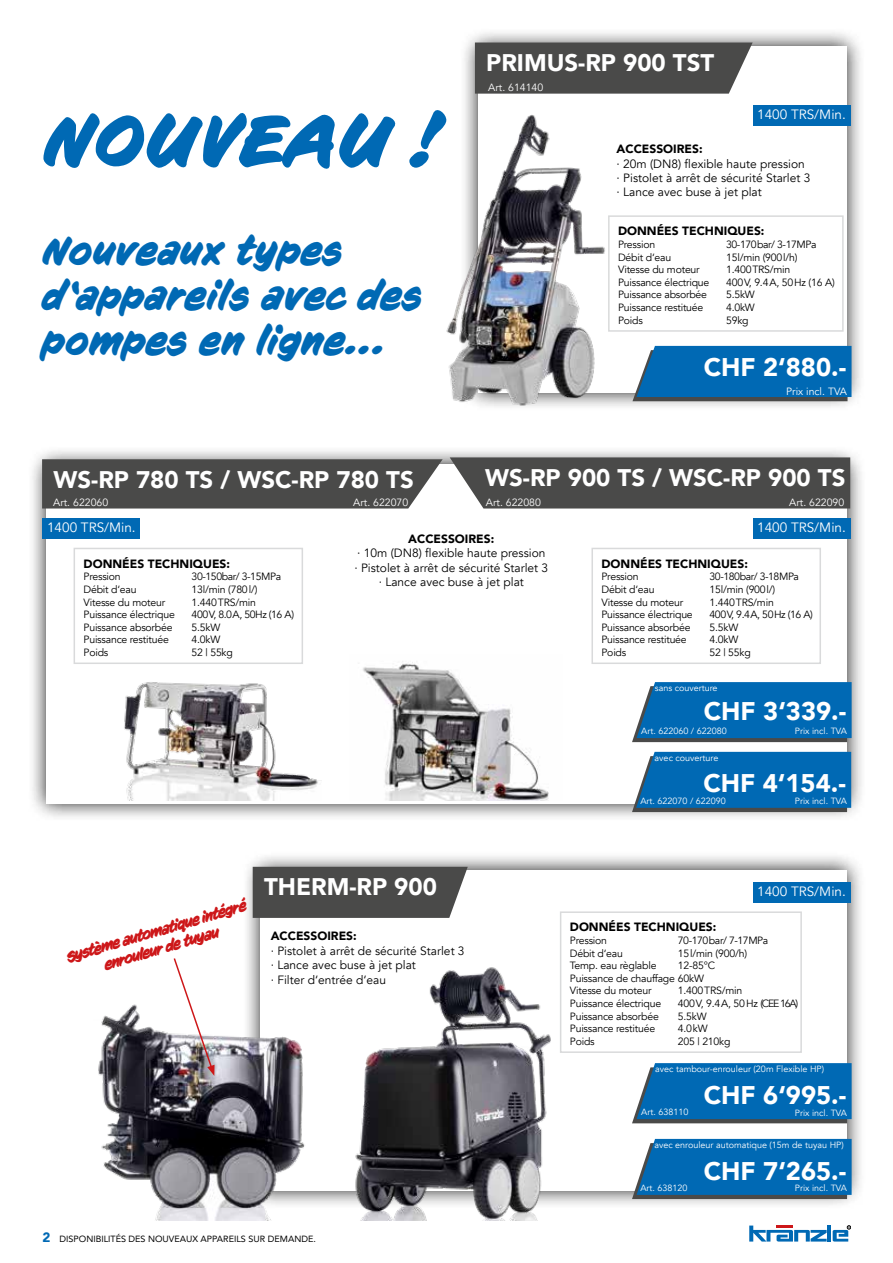
<style>
.page{position:relative;width:893px;height:1263px;background:#fff}
.page>*{position:absolute;margin:0;border:0;box-sizing:border-box;transform-origin:0 0}
.t1{font:italic 700 70.5px "CC Sign Language";letter-spacing:.01em;color:#0069b4}
.t2{font:italic 700 37.5px/45px "CC Sign Language";letter-spacing:.01em;color:#0069b4}
.t3{font:900 25.5px "Avenir";color:#fff}
.t4{font:900 24px "Avenir";color:#fff}
.t5{font:italic 700 15px/17.9px "CC Sign Language";color:#cd1719;text-align:center}
.t6{font:13.5px "Avenir";color:#fff}
.t7{font:900 13.5px "Avenir";color:#0069b4}
.t8{font:12px/14.4px "Avenir";color:#000}
.t9{font:900 12px "Avenir";color:#000}
.t10{font:10.5px/12.6px "Avenir";letter-spacing:-.02em;color:#000}
.t11{font:10.5px "Avenir";letter-spacing:-.04em;color:#000}
.t12{font:10.5px "Avenir";color:#fff}
.t13{font:9px "Avenir";color:#fff}
.t14{font:9px "Avenir";color:#000}
</style>
<div class="page">
<svg style="left:749px;top:1225px;width:78px;height:16px"></svg>
<hr style="left:827px;top:1225px;width:4px;height:16px;background:#0069b4">
<svg style="left:833px;top:1225px;width:18px;height:16px"></svg>
<div style="left:242px;top:851px;width:624px;height:358px;background:#000;opacity:.9"></div>
<div style="left:261px;top:870px;width:586px;height:321px;background:#fff"></div>
<div style="left:253px;top:867px;width:215px;height:51px;background:#4a4a49"></div>
<div style="left:560px;top:911px;width:242px;height:142px;border:2px solid #d9dadb"></div>
<div style="left:753px;top:882px;width:97px;height:21px;background:#0069b4"></div>
<svg style="left:632px;top:1063px;width:220px;height:60px;background:#126eaf"></svg>
<svg style="left:632px;top:1139px;width:220px;height:60px;background:#126daf"></svg>
<div style="left:28px;top:445px;width:838px;height:377px;background:#000;opacity:.9"></div>
<div style="left:46px;top:464px;width:801px;height:340px;background:#fff"></div>
<div style="left:74px;top:548px;width:229px;height:116px;border:2px solid #d9dadb"></div>
<div style="left:450px;top:457px;width:400px;height:51px;background:#4a4a49"></div>
<div style="left:42px;top:459px;width:401px;height:49px;background:#4a4a49"></div>
<svg style="left:632px;top:682px;width:220px;height:60px;background:#126daf"></svg>
<svg style="left:632px;top:752px;width:219px;height:60px;background:#126eaf"></svg>
<img style="left:124px;top:682px;width:197px;height:118px">
<img style="left:363px;top:661px;width:186px;height:139px">
<div style="left:459px;top:28px;width:407px;height:383px;background:#000;opacity:.9"></div>
<div style="left:478px;top:47px;width:369px;height:346px;background:#fff"></div>
<svg style="left:632px;top:346px;width:219px;height:55px;background:#136eaf"></svg>
<div style="left:475px;top:43px;width:278px;height:51px;background:#4a4a49"></div>
<div style="left:753px;top:105px;width:97px;height:20px;background:#0069b4"></div>
<div style="left:608px;top:215px;width:236px;height:117px;border:2px solid #d9dadb"></div>
<img style="left:446px;top:101px;width:163px;height:310px">
<div style="left:591px;top:548px;width:230px;height:116px;border:2px solid #d9dadb"></div>
<img style="left:344px;top:964px;width:220px;height:256px">
<img style="left:98px;top:1001px;width:246px;height:219px">
<div style="left:753px;top:518px;width:97px;height:20px;background:#0069b4"></div>
<div style="left:43px;top:518px;width:97px;height:20px;background:#0069b4"></div>
<img style="left:172px;top:958px;width:43px;height:118px">
<h3 class="t4" style="left:486px;top:42px;width:229px">PRIMUS-RP 900 TST</h3>
<h1 class="t1" style="left:43px;top:98px;width:399px">NOUVEAU !</h1>
<h2 class="t2" style="left:43px;top:228px;width:381px">Nouveaux types d‘appareils avec des pompes en ligne...</h2>
<p class="t12" style="left:488px;top:81px;width:57px">Art. 614140</p>
<p class="t6" style="left:757px;top:106px;width:90px">1400 TRS/Min.</p>
<p class="t9" style="left:617px;top:139px;width:87px">ACCESSOIRES:</p>
<p class="t8" style="left:617px;top:156px;width:195px">· 20m (DN8) flexible haute pression · Pistolet à arrêt de sécurité Starlet 3 · Lance avec buse à jet plat</p>
<p class="t9" style="left:618px;top:221px;width:148px">DONNÉES TECHNIQUES:</p>
<p class="t10" style="left:618px;top:238px;width:39px">Pression</p>
<p class="t11" style="left:726px;top:238px;width:92px">30-170bar/ 3-17MPa</p>
<p class="t10" style="left:618px;top:251px;width:55px">Débit d‘eau</p>
<p class="t10" style="left:726px;top:251px;width:73px">15l/min (900l/h)</p>
<p class="t10" style="left:618px;top:263px;width:83px">Vitesse du moteur</p>
<p class="t10" style="left:726px;top:263px;width:66px">1.400TRS/min</p>
<p class="t10" style="left:618px;top:276px;width:93px">Puissance électrique</p>
<p class="t10" style="left:726px;top:276px;width:110px">400V, 9.4A, 50Hz (16 A)</p>
<p class="t10" style="left:618px;top:289px;width:91px">Puissance absorbée</p>
<p class="t10" style="left:726px;top:289px;width:30px">5.5kW</p>
<p class="t10" style="left:618px;top:301px;width:87px">Puissance restituée</p>
<p class="t10" style="left:726px;top:301px;width:30px">4.0kW</p>
<p class="t10" style="left:618px;top:314px;width:26px">Poids</p>
<p class="t10" style="left:726px;top:314px;width:24px">59kg</p>
<h3 class="t3" style="left:704px;top:345px;width:144px">CHF 2‘880.-</h3>
<p class="t12" style="left:786px;top:385px;width:62px">Prix incl. TVA</p>
<h3 class="t4" style="left:53px;top:459px;width:362px">WS-RP 780 TS / WSC-RP 780 TS</h3>
<h3 class="t4" style="left:485px;top:457px;width:362px">WS-RP 900 TS / WSC-RP 900 TS</h3>
<p class="t12" style="left:53px;top:496px;width:57px">Art. 622060</p>
<p class="t12" style="left:353px;top:496px;width:57px">Art. 622070</p>
<p class="t12" style="left:486px;top:496px;width:57px">Art. 622080</p>
<p class="t12" style="left:789px;top:496px;width:57px">Art. 622090</p>
<p class="t6" style="left:47px;top:519px;width:90px">1400 TRS/Min.</p>
<p class="t6" style="left:757px;top:519px;width:90px">1400 TRS/Min.</p>
<p class="t9" style="left:84px;top:553px;width:148px">DONNÉES TECHNIQUES:</p>
<p class="t10" style="left:84px;top:571px;width:39px">Pression</p>
<p class="t11" style="left:192px;top:570px;width:91px">30-150bar/ 3-15MPa</p>
<p class="t10" style="left:84px;top:583px;width:55px">Débit d‘eau</p>
<p class="t10" style="left:192px;top:583px;width:67px">13l/min (780l/)</p>
<p class="t10" style="left:84px;top:596px;width:83px">Vitesse du moteur</p>
<p class="t10" style="left:192px;top:596px;width:66px">1.440TRS/min</p>
<p class="t10" style="left:84px;top:608px;width:93px">Puissance électrique</p>
<p class="t11" style="left:192px;top:608px;width:104px">400V, 8.0A, 50Hz (16 A)</p>
<p class="t10" style="left:84px;top:621px;width:91px">Puissance absorbée</p>
<p class="t10" style="left:192px;top:621px;width:30px">5.5kW</p>
<p class="t10" style="left:84px;top:634px;width:87px">Puissance restituée</p>
<p class="t10" style="left:192px;top:634px;width:30px">4.0kW</p>
<p class="t10" style="left:84px;top:646px;width:26px">Poids</p>
<p class="t10" style="left:192px;top:646px;width:43px">52 | 55kg</p>
<p class="t9" style="left:408px;top:528px;width:87px">ACCESSOIRES:</p>
<p class="t8" style="left:354px;top:546px;width:195px;text-align:center">· 10m (DN8) flexible haute pression · Pistolet à arrêt de sécurité Starlet 3 · Lance avec buse à jet plat</p>
<p class="t9" style="left:601px;top:553px;width:148px">DONNÉES TECHNIQUES:</p>
<p class="t10" style="left:601px;top:571px;width:39px">Pression</p>
<p class="t11" style="left:709px;top:570px;width:91px">30-180bar/ 3-18MPa</p>
<p class="t10" style="left:601px;top:583px;width:55px">Débit d‘eau</p>
<p class="t10" style="left:709px;top:583px;width:67px">15l/min (900l/)</p>
<p class="t10" style="left:601px;top:596px;width:83px">Vitesse du moteur</p>
<p class="t10" style="left:709px;top:596px;width:66px">1.440TRS/min</p>
<p class="t10" style="left:601px;top:608px;width:93px">Puissance électrique</p>
<p class="t11" style="left:709px;top:608px;width:105px">400V, 9.4A, 50Hz (16 A)</p>
<p class="t10" style="left:601px;top:621px;width:91px">Puissance absorbée</p>
<p class="t10" style="left:709px;top:621px;width:30px">5.5kW</p>
<p class="t10" style="left:601px;top:634px;width:87px">Puissance restituée</p>
<p class="t10" style="left:709px;top:634px;width:30px">4.0kW</p>
<p class="t10" style="left:601px;top:646px;width:26px">Poids</p>
<p class="t10" style="left:709px;top:646px;width:43px">52 | 55kg</p>
<p class="t13" style="left:655px;top:683px;width:64px">sans couverture</p>
<p class="t13" style="left:641px;top:726px;width:87px">Art. 622060 / 622080</p>
<h3 class="t3" style="left:703px;top:761px;width:144px">CHF 4‘154.-</h3>
<h3 class="t3" style="left:704px;top:689px;width:144px">CHF 3‘339.-</h3>
<p class="t13" style="left:795px;top:726px;width:54px">Prix incl. TVA</p>
<p class="t13" style="left:655px;top:752px;width:65px">avec couverture</p>
<p class="t13" style="left:640px;top:795px;width:87px">Art. 622070 / 622090</p>
<p class="t13" style="left:795px;top:795px;width:54px">Prix incl. TVA</p>
<h3 class="t5" style="left:64px;top:950px;width:189px;rotate:-17deg">Système automatique intégré enrouleur de tuyau</h3>
<h3 class="t4" style="left:264px;top:866px;width:174px">THERM-RP 900</h3>
<p class="t9" style="left:271px;top:926px;width:87px">ACCESSOIRES:</p>
<p class="t8" style="left:271px;top:944px;width:195px">· Pistolet à arrêt de sécurité Starlet 3 · Lance avec buse à jet plat<br>· Filter d‘entrée d‘eau</p>
<p class="t7" style="left:43px;top:1226px;width:9px">2</p>
<p class="t14" style="left:60px;top:1232px;width:258px">DISPONIBILITÉS DES NOUVEAUX APPAREILS SUR DEMANDE.</p>
<p class="t6" style="left:757px;top:883px;width:90px">1400 TRS/Min.</p>
<p class="t9" style="left:570px;top:917px;width:148px">DONNÉES TECHNIQUES:</p>
<p class="t10" style="left:570px;top:934px;width:39px">Pression</p>
<p class="t11" style="left:678px;top:934px;width:92px">70-170bar/ 7-17MPa</p>
<p class="t10" style="left:570px;top:947px;width:55px">Débit d‘eau</p>
<p class="t10" style="left:678px;top:947px;width:71px">15l/min (900/h)</p>
<p class="t10" style="left:570px;top:959px;width:88px">Temp. eau règlable</p>
<p class="t10" style="left:570px;top:959px;width:147px;text-indent:108px">12-85°C<br>Puissance de chauffage 60kW<br>Vitesse du moteur</p>
<p class="t10" style="left:678px;top:985px;width:66px">1.400TRS/min</p>
<p class="t10" style="left:570px;top:997px;width:93px">Puissance électrique</p>
<p class="t10" style="left:678px;top:997px;width:122px">400V, 9.4A, 50Hz (CEE 16A)</p>
<p class="t10" style="left:570px;top:1010px;width:91px">Puissance absorbée</p>
<p class="t10" style="left:678px;top:1010px;width:30px">5.5kW</p>
<p class="t10" style="left:570px;top:1022px;width:87px">Puissance restituée</p>
<p class="t10" style="left:678px;top:1022px;width:31px">4.0kW</p>
<p class="t10" style="left:570px;top:1035px;width:26px">Poids</p>
<p class="t10" style="left:678px;top:1035px;width:54px">205 | 210kg</p>
<p class="t13" style="left:655px;top:1064px;width:170px">avec tambour-enrouleur (20m Flexible HP)</p>
<p class="t13" style="left:641px;top:1106px;width:49px">Art. 638110</p>
<h3 class="t3" style="left:704px;top:1073px;width:144px">CHF 6‘995.-</h3>
<p class="t13" style="left:795px;top:1107px;width:54px">Prix incl. TVA</p>
<p class="t13" style="left:654px;top:1139px;width:191px">avec enrouleur automatique (15m de tuyau HP)</p>
<h3 class="t3" style="left:704px;top:1149px;width:144px">CHF 7‘265.-</h3>
<p class="t13" style="left:640px;top:1183px;width:49px">Art. 638120</p>
<p class="t13" style="left:795px;top:1183px;width:54px">Prix incl. TVA</p>
</div>
